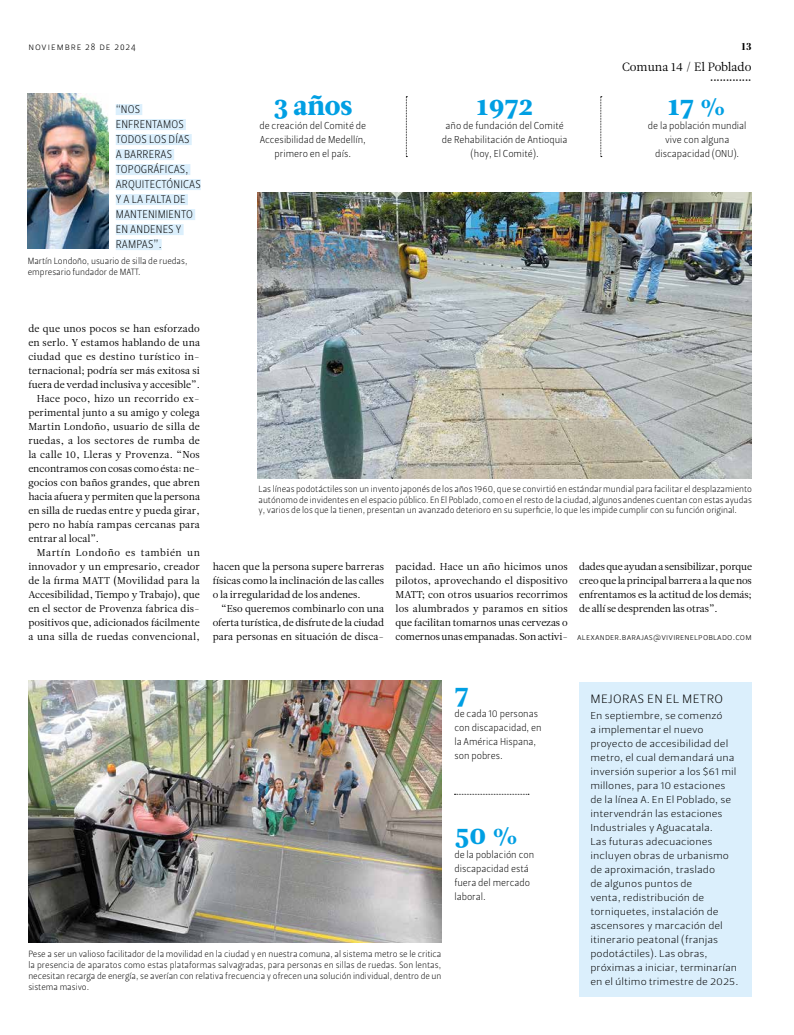
<style>
.page{position:relative;width:794px;height:1035px;background:#fff}
.page>*{position:absolute;margin:0;border:0;box-sizing:border-box;transform-origin:0 0}
.t1{font:28px "Leitura News Roman 4";color:#009fe3}
.t2{font:12px "Leitura News Roman 1";color:#000}
.t3{font:12px "Leitura Sans Grot 1";letter-spacing:.02em;color:#000;scale:1.15 1}
.t4{font:11px/15px "Leitura Sans Grot 1";letter-spacing:.015em;color:#000}
.t5{font:10px/14px "Leitura News Roman 1";letter-spacing:.01em;color:#000;text-align:justify}
.t6{font:10px/14px "Leitura Sans Grot 1";color:#000;scale:1.15 1}
.t7{font:10px/14px "Leitura Sans Grot 1";color:#000;text-align:center}
.t8{font:10px "Leitura News Roman 1";letter-spacing:.03em;color:#000}
.t9{font:10px "Leitura News Roman 1";letter-spacing:.05em;color:#000}
.t10{font:10px "Leitura Sans Grot 1";letter-spacing:.1em;color:#000}
.t11{font:10px "Leitura Display";color:#000}
.t12{font:9px/10.8px "Leitura Sans Grot 1";color:#000;text-align:justify}
.t13{font:9px "Leitura Sans Grot 1";letter-spacing:.02em;color:#000}
.t14{font:8px "Leitura Display";color:#000}
</style>
<div class="page">
<div style="left:116px;top:104px;width:26px;height:11px;background:#dbeffc"></div>
<div style="left:116px;top:119px;width:70px;height:11px;background:#dbeffc"></div>
<div style="left:116px;top:134px;width:76px;height:11px;background:#dbeffc"></div>
<div style="left:116px;top:149px;width:58px;height:11px;background:#dbeffc"></div>
<div style="left:116px;top:164px;width:74px;height:11px;background:#dbeffc"></div>
<div style="left:116px;top:179px;width:85px;height:11px;background:#dbeffc"></div>
<div style="left:116px;top:194px;width:72px;height:11px;background:#dbeffc"></div>
<div style="left:116px;top:209px;width:79px;height:11px;background:#dbeffc"></div>
<div style="left:116px;top:224px;width:68px;height:11px;background:#dbeffc"></div>
<div style="left:116px;top:239px;width:46px;height:11px;background:#dbeffc"></div>
<img style="left:257px;top:193px;width:495px;height:285px">
<img style="left:28px;top:680px;width:413px;height:262px">
<div style="left:579px;top:682px;width:172px;height:314px;background:#dbeffc"></div>
<img style="left:28px;top:94px;width:80px;height:154px">
<svg style="left:600px;top:96px;width:2px;height:61px"></svg>
<svg style="left:454px;top:794px;width:75px;height:1px"></svg>
<svg style="left:406px;top:96px;width:1px;height:61px"></svg>
<p class="t10" style="left:28px;top:41px;width:109px">noviembre 28 de 2024</p>
<p class="t4" style="left:116px;top:102px;width:87px">“NOS<br>ENFRENTAMOS<br>TODOS LOS DÍAS<br>A BARRERAS<br>TOPOGRÁFICAS,<br>ARQUITECTÓNICAS<br>Y A LA FALTA DE<br>MANTENIMIENTO<br>EN ANDENES Y<br>RAMPAS”.</p>
<p class="t12" style="left:28px;top:256px;width:161px">Martín Londoño, usuario de silla de ruedas, empresario fundador de MATT.</p>
<h1 class="t1" style="left:273px;top:89px;width:81px">3 años</h1>
<p class="t7" style="left:259px;top:119px;width:108px">de creación del Comité de<br>Accesibilidad de Medellín, primero en el país.</p>
<h1 class="t1" style="left:476px;top:89px;width:58px">1972</h1>
<p class="t7" style="left:442px;top:119px;width:127px">año de fundación del Comité de Rehabilitación de Antioquia (hoy, El Comité).</p>
<p class="t11" style="left:741px;top:41px;width:11px">13</p>
<p class="t2" style="left:622px;top:60px;width:131px">Comuna 14 / El Poblado</p>
<p class="t14" style="left:710px;top:75px;width:43px">•••••••••••••</p>
<h1 class="t1" style="left:668px;top:89px;width:60px">17 %</h1>
<p class="t7" style="left:648px;top:119px;width:100px">de la población mundial vive con alguna discapacidad (ONU).</p>
<p class="t5" style="left:28px;top:321px;width:173px">de que unos pocos se han esforzado</p>
<p class="t5" style="left:28px;top:335px;width:173px">en serlo. Y estamos hablando de una</p>
<p class="t8" style="left:28px;top:350px;width:173px">ciudad que es destino turístico in-</p>
<p class="t5" style="left:28px;top:363px;width:173px">ternacional; podría ser más exitosa si</p>
<p class="t5" style="left:28px;top:377px;width:173px">fuera de verdad inclusiva y accesible”.</p>
<p class="t5" style="left:37px;top:391px;width:164px">Hace poco, hizo un recorrido ex-</p>
<p class="t5" style="left:28px;top:405px;width:173px">perimental junto a su amigo y colega</p>
<p class="t5" style="left:28px;top:419px;width:173px">Martin Londoño, usuario de silla de</p>
<p class="t8" style="left:28px;top:434px;width:173px">ruedas, a los sectores de rumba de</p>
<p class="t5" style="left:28px;top:447px;width:173px">la calle 10, Lleras y Provenza. “Nos</p>
<p class="t5" style="left:28px;top:461px;width:173px">encontramos con cosas como ésta: ne-</p>
<p class="t5" style="left:28px;top:475px;width:173px">gocios con baños grandes, que abren</p>
<p class="t5" style="left:28px;top:489px;width:173px">hacia afuera y permiten que la persona</p>
<p class="t5" style="left:28px;top:503px;width:173px">en silla de ruedas entre y pueda girar,</p>
<p class="t5" style="left:28px;top:517px;width:173px">pero no había rampas cercanas para</p>
<p class="t5" style="left:28px;top:531px;width:72px">entrar al local”.</p>
<p class="t9" style="left:37px;top:546px;width:164px">Martín Londoño es también un</p>
<p class="t5" style="left:28px;top:559px;width:173px">innovador y un empresario, creador</p>
<p class="t5" style="left:28px;top:573px;width:173px">de la firma MATT (Movilidad para la</p>
<p class="t5" style="left:28px;top:587px;width:173px">Accesibilidad, Tiempo y Trabajo), que</p>
<p class="t5" style="left:28px;top:601px;width:173px">en el sector de Provenza fabrica dis-</p>
<p class="t5" style="left:28px;top:615px;width:173px">positivos que, adicionados fácilmente</p>
<p class="t5" style="left:28px;top:629px;width:173px">a una silla de ruedas convencional,</p>
<p class="t12" style="left:258px;top:483px;width:495px">Las líneas podotáctiles son un invento japonés de los años 1960, que se convirtió en estándar mundial para facilitar el desplazamiento autónomo de invidentes en el espacio público. En El Poblado, como en el resto de la ciudad, algunos andenes cuentan con estas ayudas y, varios de los que la tienen, presentan un avanzado deterioro en su superficie, lo que les impide cumplir con su función original.</p>
<p class="t5" style="left:213px;top:559px;width:173px">hacen que la persona supere barreras físicas como la inclinación de las calles o la irregularidad de los andenes.</p>
<p class="t5" style="left:213px;top:601px;width:173px;text-indent:8px">“Eso queremos combinarlo con una oferta turística, de disfrute de la ciudad para personas en situación de disca-</p>
<p class="t5" style="left:395px;top:559px;width:174px">pacidad. Hace un año hicimos unos pilotos, aprovechando el dispositivo MATT; con otros usuarios recorrimos los alumbrados y paramos en sitios que facilitan tomarnos unas cervezas o comernos unas empanadas. Son activi-</p>
<p class="t5" style="left:579px;top:559px;width:174px">dades que ayudan a sensibilizar, porque creo que la principal barrera a la que nos enfrentamos es la actitud de los demás; de allí se desprenden las otras”.</p>
<p class="t13" style="left:577px;top:631px;width:176px">alexander.barajas@vivirenelpoblado.com</p>
<h1 class="t1" style="left:454px;top:676px;width:15px">7</h1>
<p class="t7" style="left:454px;top:706px;width:89px;text-align:left">de cada 10 personas con discapacidad, en la América Hispana, son pobres.</p>
<h1 class="t1" style="left:454px;top:817px;width:66px">50 %</h1>
<p class="t7" style="left:454px;top:847px;width:81px;text-align:left">de la población con discapacidad está fuera del mercado laboral.</p>
<p class="t12" style="left:28px;top:949px;width:415px">Pese a ser un valioso facilitador de la movilidad en la ciudad y en nuestra comuna, al sistema metro se le critica la presencia de aparatos como estas plataformas salvagradas, para personas en sillas de ruedas. Son lentas, necesitan recarga de energía, se averían con relativa frecuencia y ofrecen una solución individual, dentro de un sistema masivo.</p>
<p class="t3" style="left:590px;top:691px;width:117px">MEJORAS EN EL METRO</p>
<p class="t6" style="left:590px;top:709px;width:130px">En septiembre, se comenzó<br>a implementar el nuevo proyecto de accesibilidad del metro, el cual demandará una inversión superior a los $61 mil millones, para 10 estaciones de la línea A. En El Poblado, se intervendrán las estaciones<br>Industriales y Aguacatala.<br>Las futuras adecuaciones incluyen obras de urbanismo de aproximación, traslado<br>de algunos puntos de<br>venta, redistribución de torniquetes, instalación de ascensores y marcación del itinerario peatonal (franjas podotáctiles). Las obras, próximas a iniciar, terminarían en el último trimestre de 2025.</p>
</div>
